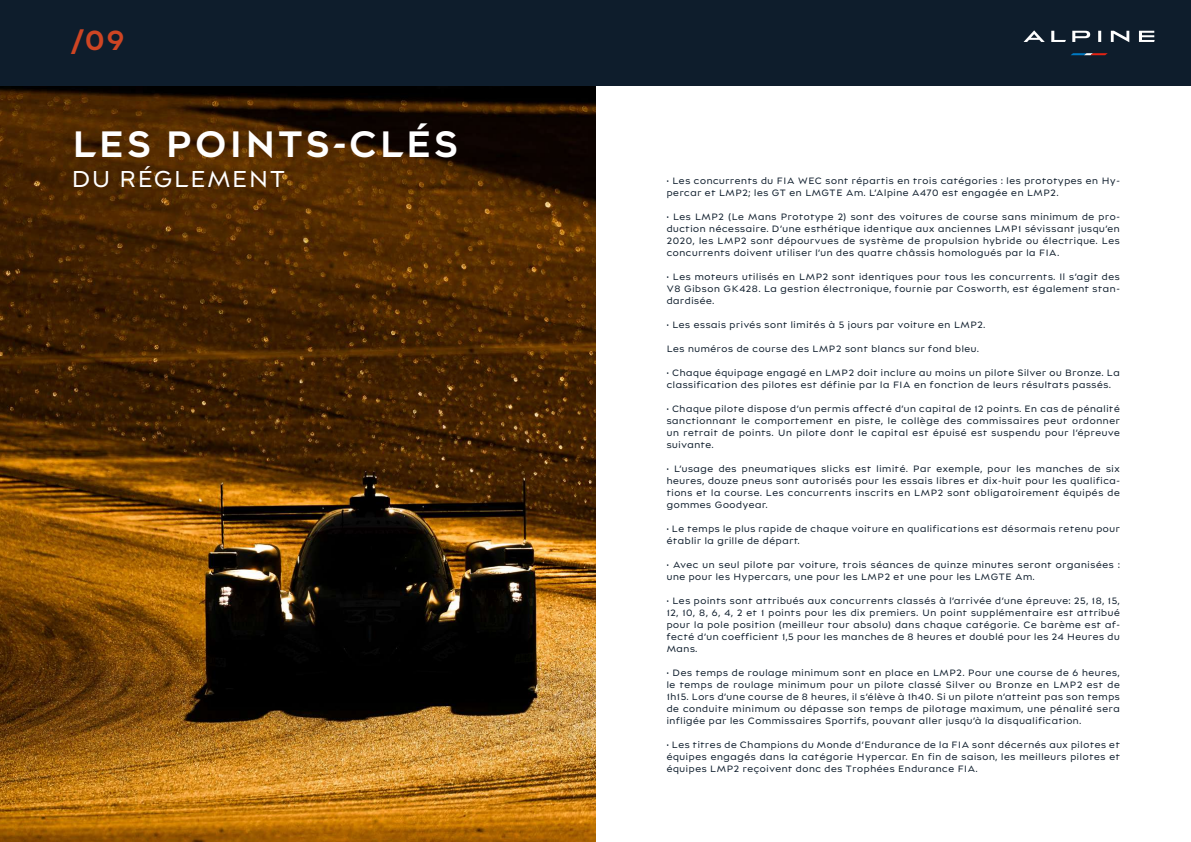
<style>
.page{position:relative;width:1191px;height:842px;background:#fff}
.page>*{position:absolute;margin:0;border:0;box-sizing:border-box;transform-origin:0 0}
.t1{font:600 40px "Alpine New Alps";color:#fff}
.t2{font:600 30px "Alpine New Alps";color:#ce4523}
.t3{font:25px "Alpine New Alps";color:#fff}
.t4{font:10px/12px "Alpine New Alps";color:#0e1d2c;text-align:justify}
</style>
<div class="page">
<img style="left:0;top:86px;width:595px;height:756px">
<div style="left:0;top:0;width:1191px;height:86px;background:#0e1d2c"></div>
<svg style="left:1023px;top:30px;width:131px;height:12px"></svg>
<svg style="left:1071px;top:53px;width:36px;height:2px"></svg>
<h2 class="t2" style="left:71px;top:19px;width:56px">/09</h2>
<h1 class="t1" style="left:71px;top:116px;width:390px">LES POINTS-CLÉS</h1>
<h3 class="t3" style="left:71px;top:162px;width:216px">DU RÉGLEMENT</h3>
<p class="t4" style="left:666px;top:174px;width:455px">• Les concurrents du FIA WEC sont répartis en trois catégories : les prototypes en Hy&shy;percar et LMP2; les GT en LMGTE Am. L’Alpine A470 est engagée en LMP2.</p>
<p class="t4" style="left:666px;top:210px;width:455px">• Les LMP2 (Le Mans Prototype 2) sont des voitures de course sans minimum de pro&shy;duction nécessaire. D’une esthétique identique aux anciennes LMP1 sévissant jusqu’en 2020, les LMP2 sont dépourvues de système de propulsion hybride ou électrique. Les concurrents doivent utiliser l’un des quatre châssis homologués par la FIA.</p>
<p class="t4" style="left:666px;top:270px;width:455px">• Les moteurs utilisés en LMP2 sont identiques pour tous les concurrents. Il s’agit des V8 Gibson GK428. La gestion électronique, fournie par Cosworth, est également stan&shy;dardisée.</p>
<p class="t4" style="left:666px;top:318px;width:321px">• Les essais privés sont limités à 5 jours par voiture en LMP2.</p>
<p class="t4" style="left:666px;top:342px;width:314px">Les numéros de course des LMP2 sont blancs sur fond bleu.</p>
<p class="t4" style="left:666px;top:366px;width:455px">• Chaque équipage engagé en LMP2 doit inclure au moins un pilote Silver ou Bronze. La classification des pilotes est définie par la FIA en fonction de leurs résultats passés.</p>
<p class="t4" style="left:666px;top:402px;width:455px">• Chaque pilote dispose d’un permis affecté d’un capital de 12 points. En cas de pénalité sanctionnant le comportement en piste, le collège des commissaires peut ordonner un retrait de points. Un pilote dont le capital est épuisé est suspendu pour l’épreuve suivante.</p>
<p class="t4" style="left:666px;top:462px;width:455px">• L’usage des pneumatiques slicks est limité. Par exemple, pour les manches de six heures, douze pneus sont autorisés pour les essais libres et dix-huit pour les qualifica&shy;tions et la course. Les concurrents inscrits en LMP2 sont obligatoirement équipés de gommes Goodyear.</p>
<p class="t4" style="left:666px;top:522px;width:455px">• Le temps le plus rapide de chaque voiture en qualifications est désormais retenu pour établir la grille de départ.</p>
<p class="t4" style="left:666px;top:558px;width:455px">• Avec un seul pilote par voiture, trois séances de quinze minutes seront organisées : une pour les Hypercars, une pour les LMP2 et une pour les LMGTE Am.</p>
<p class="t4" style="left:666px;top:594px;width:455px">• Les points sont attribués aux concurrents classés à l’arrivée d’une épreuve: 25, 18, 15, 12, 10, 8, 6, 4, 2 et 1 points pour les dix premiers. Un point supplémentaire est attribué pour la pole position (meilleur tour absolu) dans chaque catégorie. Ce barème est af&shy;fecté d’un coefficient 1,5 pour les manches de 8 heures et doublé pour les 24 Heures du Mans.</p>
<p class="t4" style="left:666px;top:666px;width:455px">• Des temps de roulage minimum sont en place en LMP2. Pour une course de 6 heures, le temps de roulage minimum pour un pilote classé Silver ou Bronze en LMP2 est de 1h15. Lors d’une course de 8 heures, il s’élève à 1h40. Si un pilote n’atteint pas son temps de conduite minimum ou dépasse son temps de pilotage maximum, une pénalité sera infligée par les Commissaires Sportifs, pouvant aller jusqu’à la disqualification.</p>
<p class="t4" style="left:666px;top:738px;width:455px">• Les titres de Champions du Monde d’Endurance de la FIA sont décernés aux pilotes et équipes engagés dans la catégorie Hypercar. En fin de saison, les meilleurs pilotes et équipes LMP2 reçoivent donc des Trophées Endurance FIA.</p>
</div>
